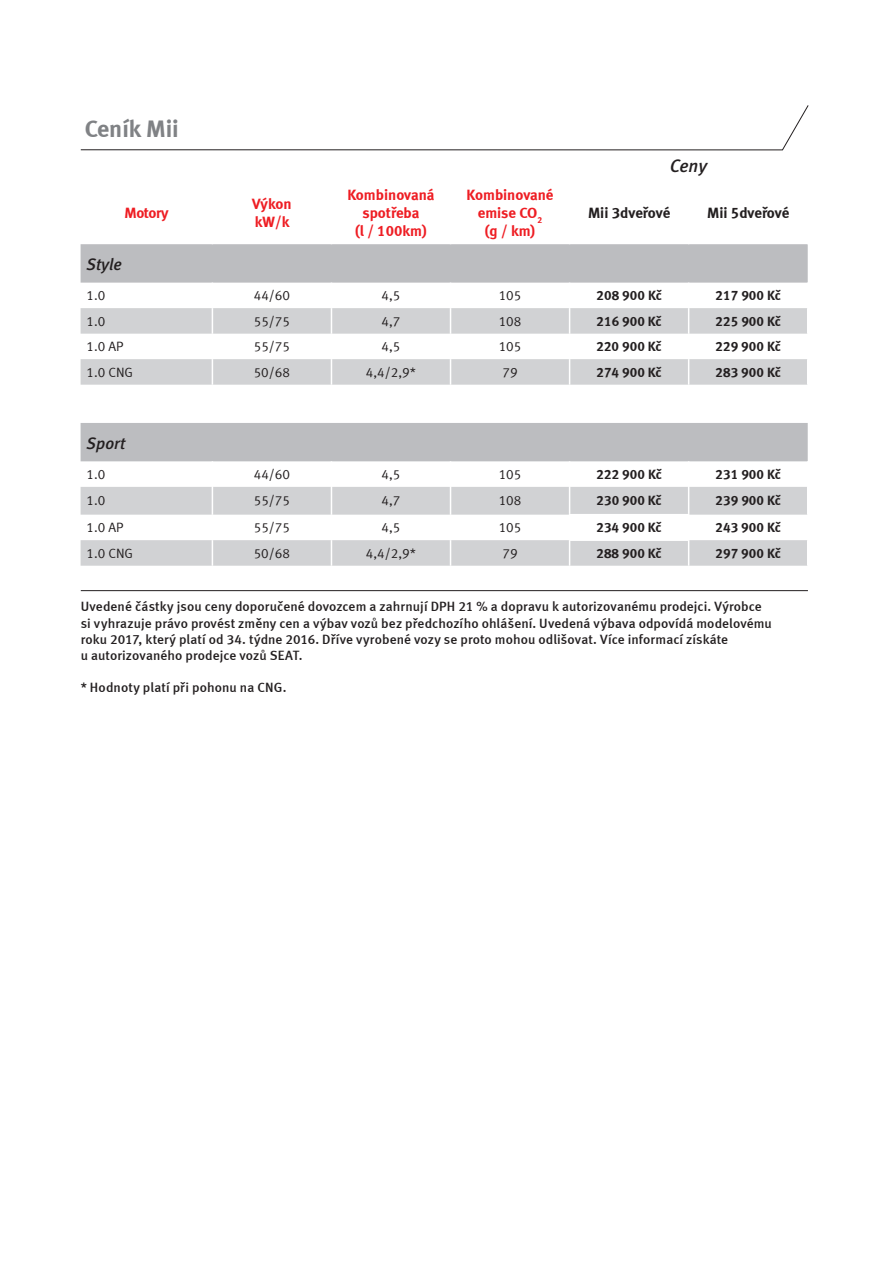
<style>
.page{position:relative;width:893px;height:1263px;background:#fff}
.page>*{position:absolute;margin:0;border:0;box-sizing:border-box;transform-origin:0 0}
.t1{font:700 24px "Seat Meta";color:#808285}
.t2{font:italic 18px "Seat Meta Medium CE";color:#231f20}
.t3{font:italic 16.5px "Seat Meta Medium CE";color:#231f20}
.t4{font:700 15px/18px "Seat Meta";color:#ee1d23;text-align:center}
.t5{font:700 15px "Seat Meta";color:#231f20}
.t6{font:500 13.5px/16.2px "Seat Meta";letter-spacing:.005em;color:#231f20}
.t7{font:13.5px "Seat Meta";color:#231f20}
.t8{font:700 13.5px "Seat Meta";color:#231f20}
</style>
<div class="page">
<div style="left:81px;top:244px;width:727px;height:39px;background:#bcbdc0"></div>
<svg style="left:81px;top:308px;width:727px;height:258px"></svg>
<svg style="left:212px;top:308px;width:1px;height:77px"></svg>
<svg style="left:212px;top:461px;width:1px;height:105px"></svg>
<svg style="left:331px;top:308px;width:1px;height:77px"></svg>
<svg style="left:331px;top:461px;width:1px;height:105px"></svg>
<svg style="left:450px;top:308px;width:1px;height:77px"></svg>
<svg style="left:450px;top:461px;width:1px;height:105px"></svg>
<svg style="left:807px;top:308px;width:1px;height:77px"></svg>
<svg style="left:807px;top:461px;width:1px;height:105px"></svg>
<svg style="left:569px;top:308px;width:1px;height:77px"></svg>
<svg style="left:688px;top:308px;width:1px;height:77px"></svg>
<hr style="left:569px;top:514px;width:120px;height:1px;background:#fff">
<svg style="left:569px;top:461px;width:1px;height:105px"></svg>
<svg style="left:688px;top:461px;width:1px;height:105px"></svg>
<hr style="left:569px;top:539px;width:120px;height:2px;background:#fff">
<svg style="left:80px;top:105px;width:729px;height:46px"></svg>
<hr style="left:81px;top:590px;width:727px;height:1px;background:#231f20">
<h1 class="t1" style="left:85px;top:113px;width:95px">Ceník Mii</h1>
<p class="t4" style="left:125px;top:203px;width:45px">Motory</p>
<p class="t4" style="left:252px;top:194px;width:41px;text-align:left">Výkon kW/k</p>
<p class="t4" style="left:347px;top:185px;width:89px">Kombinovaná spotřeba<br>(l / 100km)</p>
<p class="t4" style="left:467px;top:185px;width:88px">Kombinované emise CO<sub>2<br></sub>(g / km)</p>
<h2 class="t2" style="left:670px;top:155px;width:38px">Ceny</h2>
<p class="t5" style="left:588px;top:203px;width:84px">Mii 3dveřové</p>
<p class="t5" style="left:707px;top:203px;width:84px">Mii 5dveřové</p>
<p class="t3" style="left:87px;top:254px;width:37px">Style</p>
<p class="t7" style="left:87px;top:287px;width:20px">1.0</p>
<p class="t7" style="left:254px;top:287px;width:38px">44/60</p>
<p class="t7" style="left:382px;top:287px;width:20px">4,5</p>
<p class="t7" style="left:499px;top:287px;width:24px">105</p>
<p class="t8" style="left:597px;top:287px;width:67px">208 900 Kč</p>
<p class="t8" style="left:716px;top:287px;width:67px">217 900 Kč</p>
<p class="t7" style="left:87px;top:313px;width:20px">1.0</p>
<p class="t7" style="left:254px;top:313px;width:38px">55/75</p>
<p class="t7" style="left:381px;top:313px;width:20px">4,7</p>
<p class="t7" style="left:499px;top:313px;width:24px">108</p>
<p class="t8" style="left:596px;top:312px;width:67px">216 900 Kč</p>
<p class="t8" style="left:716px;top:312px;width:67px">225 900 Kč</p>
<p class="t7" style="left:87px;top:338px;width:38px">1.0 AP</p>
<p class="t7" style="left:254px;top:338px;width:38px">55/75</p>
<p class="t7" style="left:381px;top:338px;width:20px">4,5</p>
<p class="t7" style="left:499px;top:338px;width:24px">105</p>
<p class="t8" style="left:596px;top:338px;width:67px">220 900 Kč</p>
<p class="t8" style="left:716px;top:338px;width:67px">229 900 Kč</p>
<p class="t7" style="left:87px;top:364px;width:48px">1.0 CNG</p>
<p class="t7" style="left:254px;top:364px;width:38px">50/68</p>
<p class="t7" style="left:366px;top:364px;width:52px">4,4/2,9*</p>
<p class="t7" style="left:502px;top:364px;width:17px">79</p>
<p class="t8" style="left:596px;top:363px;width:67px">274 900 Kč</p>
<p class="t8" style="left:716px;top:363px;width:67px">283 900 Kč</p>
<p class="t3" style="left:87px;top:433px;width:40px">Sport</p>
<p class="t7" style="left:87px;top:466px;width:20px">1.0</p>
<p class="t7" style="left:254px;top:466px;width:38px">44/60</p>
<p class="t7" style="left:382px;top:466px;width:20px">4,5</p>
<p class="t7" style="left:499px;top:466px;width:24px">105</p>
<p class="t8" style="left:597px;top:466px;width:67px">222 900 Kč</p>
<p class="t8" style="left:716px;top:466px;width:67px">231 900 Kč</p>
<p class="t7" style="left:87px;top:493px;width:20px">1.0</p>
<p class="t7" style="left:254px;top:493px;width:38px">55/75</p>
<p class="t7" style="left:381px;top:493px;width:20px">4,7</p>
<p class="t7" style="left:499px;top:493px;width:24px">108</p>
<p class="t8" style="left:596px;top:492px;width:67px">230 900 Kč</p>
<p class="t8" style="left:716px;top:492px;width:67px">239 900 Kč</p>
<p class="t7" style="left:87px;top:519px;width:38px">1.0 AP</p>
<p class="t7" style="left:254px;top:519px;width:38px">55/75</p>
<p class="t7" style="left:381px;top:519px;width:20px">4,5</p>
<p class="t7" style="left:499px;top:519px;width:24px">105</p>
<p class="t8" style="left:596px;top:519px;width:67px">234 900 Kč</p>
<p class="t8" style="left:716px;top:519px;width:67px">243 900 Kč</p>
<p class="t7" style="left:87px;top:545px;width:48px">1.0 CNG</p>
<p class="t7" style="left:254px;top:545px;width:38px">50/68</p>
<p class="t7" style="left:366px;top:545px;width:52px">4,4/2,9*</p>
<p class="t7" style="left:502px;top:545px;width:17px">79</p>
<p class="t8" style="left:596px;top:544px;width:67px">288 900 Kč</p>
<p class="t8" style="left:716px;top:544px;width:67px">297 900 Kč</p>
<p class="t6" style="left:81px;top:598px;width:693px">Uvedené částky jsou ceny doporučené dovozcem a zahrnují DPH 21 % a dopravu k autorizovanému prodejci. Výrobce si vyhrazuje právo provést změny cen a výbav vozů bez předchozího ohlášení. Uvedená výbava odpovídá modelovému roku 2017, který platí od 34. týdne 2016. Dříve vyrobené vozy se proto mohou odlišovat. Více informací získáte<br>u autorizovaného prodejce vozů SEAT.</p>
<p class="t6" style="left:81px;top:679px;width:207px">* Hodnoty platí při pohonu na CNG.</p>
</div>
